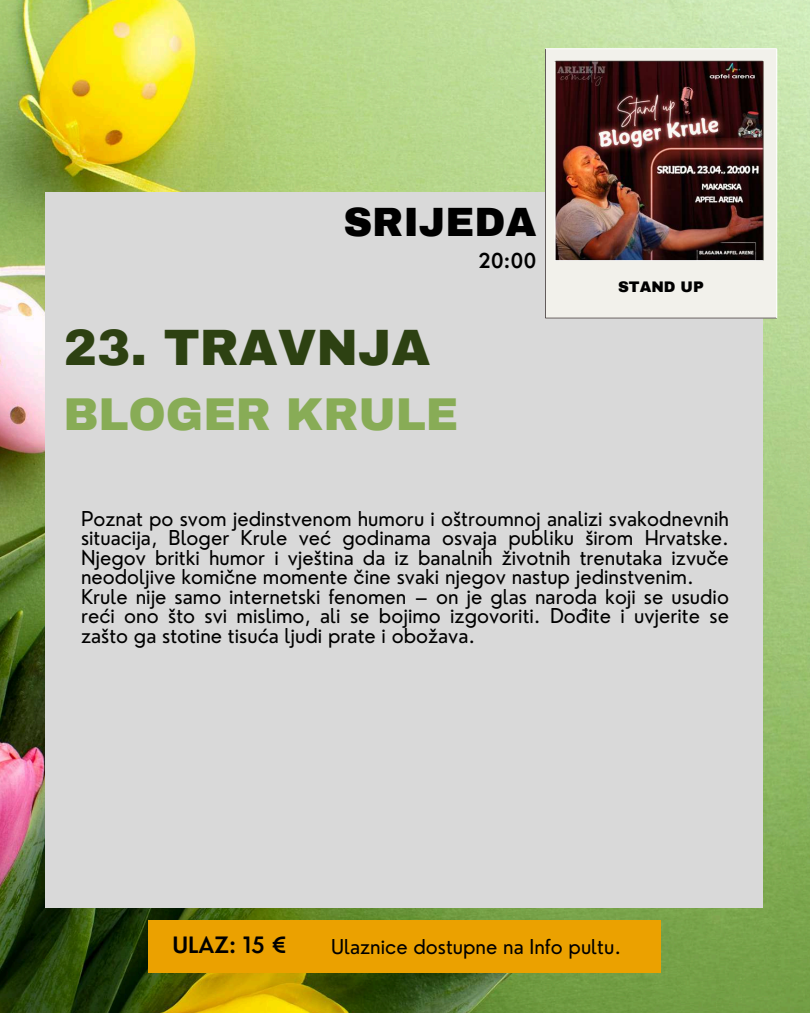
<style>
.page{position:relative;width:810px;height:1013px;background:#fff}
.page>*{position:absolute;margin:0;border:0;box-sizing:border-box;transform-origin:0 0}
.t1{font:900 50px "Archivo";color:#2d4112}
.t2{font:900 45px "Archivo";color:#88ac56}
.t3{font:900 40px "Archivo";color:#000}
.t4{font:600 22px "Nourd";color:#000}
.t5{font:20px/19.5px "Nourd";color:#000}
.t6{font:600 20px "Nourd";color:#000}
.t7{font:900 15px "Archivo";color:#000}
</style>
<div class="page">
<img style="left:0;top:0;width:810px;height:1012px">
<div style="left:45px;top:192px;width:718px;height:715px;background:#d9d9d9"></div>
<img style="left:545px;top:48px;width:232px;height:270px">
<div style="left:149px;top:920px;width:512px;height:53px;background:#eba100"></div>
<h3 class="t3" style="left:343px;top:201px;width:195px">SRIJEDA</h3>
<p class="t6" style="left:478px;top:248px;width:60px">20:00</p>
<h1 class="t1" style="left:64px;top:321px;width:368px">23. TRAVNJA</h1>
<h2 class="t2" style="left:63px;top:390px;width:396px">BLOGER KRULE</h2>
<p class="t7" style="left:618px;top:279px;width:87px">STAND UP</p>
<p class="t5" style="left:81px;top:508px;width:649px">Poznat po svom jedinstvenom humoru i oštroumnoj analizi svakodnevnih situacija, Bloger Krule već godinama osvaja publiku širom Hrvatske.<br>Njegov britki humor i vještina da iz banalnih životnih trenutaka izvuče neodoljive komične momente čine svaki njegov nastup jedinstvenim.<br>Krule nije samo internetski fenomen – on je glas naroda koji se usudio reći ono što svi mislimo, ali se bojimo izgovoriti. Dođite i uvjerite se zašto ga stotine tisuća ljudi prate i obožava.</p>
<p class="t4" style="left:173px;top:930px;width:116px">ULAZ: 15 €</p>
<p class="t5" style="left:331px;top:937px;width:292px">Ulaznice dostupne na Info pultu.</p>
</div>
